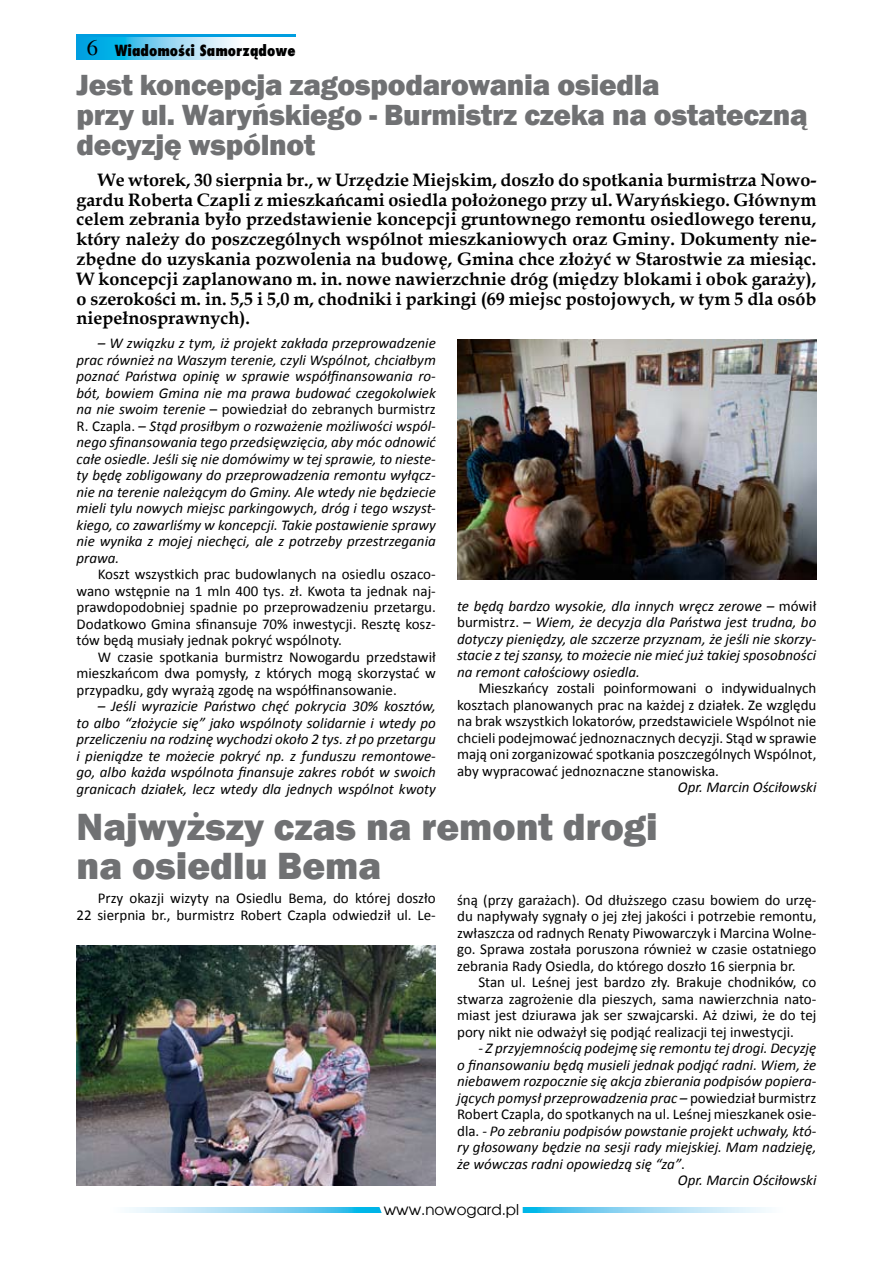
<style>
.page{position:relative;width:893px;height:1263px;background:#fff}
.page>*{position:absolute;margin:0;border:0;box-sizing:border-box;transform-origin:0 0}
.t1{font:800 39px/39px "Franklin Gothic";color:#707173}
.t2{font:800 30px/30px "Franklin Gothic";letter-spacing:-.01em;color:#707173}
.t3{font:22.5px "Times";color:#000}
.t4{font:700 18px/19.8px "Book Antiqua";color:#000;text-align:justify}
.t5{font:italic 15px/16.5px "Calibri";color:#000;text-align:justify}
.t6{font:15px/16.5px "Calibri";color:#000;text-align:justify}
.t7{font:800 15px "Fujiyama";color:#000}
.t8{font:15px "Avalon";color:#000}
.s1{font-style:normal}
</style>
<div class="page">
<div style="left:77px;top:34px;width:219px;height:26px;background:#009ee0"></div>
<svg style="left:97px;top:37px;width:199px;height:23px;background:#a5e0f5"></svg>
<svg style="left:528px;top:1208px;width:241px;height:5px"></svg>
<svg style="left:126px;top:1208px;width:245px;height:5px"></svg>
<svg style="left:371px;top:1185px;width:157px;height:28px"></svg>
<img style="left:457px;top:339px;width:359px;height:241px">
<img style="left:77px;top:945px;width:359px;height:240px">
<h3 class="t3" style="left:87px;top:35px;width:13px">6</h3>
<p class="t7" style="left:115px;top:40px;width:182px">Wiadomości Samorządowe</p>
<h2 class="t2" style="left:77px;top:70px;width:733px">Jest koncepcja zagospodarowania osiedla<br>przy ul. Waryńskiego - Burmistrz czeka na ostateczną decyzję wspólnot</h2>
<p class="t4" style="left:77px;top:170px;width:741px;text-indent:21px">We wtorek, 30 sierpnia br., w Urzędzie Miejskim, doszło do spotkania burmistrza Nowo&shy;gardu Roberta Czapli z mieszkańcami osiedla położonego przy ul. Waryńskiego. Głównym celem zebrania było przedstawienie koncepcji gruntownego remontu osiedlowego terenu, który należy do poszczególnych wspólnot mieszkaniowych oraz Gminy. Dokumenty nie&shy;zbędne do uzyskania pozwolenia na budowę, Gmina chce złożyć w Starostwie za miesiąc.<br>W koncepcji zaplanowano m. in. nowe nawierzchnie dróg (między blokami i obok garaży), o szerokości m. in. 5,5 i 5,0 m, chodniki i parkingi (69 miejsc postojowych, w tym 5 dla osób niepełnosprawnych).</p>
<p class="t5" style="left:77px;top:334px;width:361px;text-indent:21px">– W związku z tym, iż projekt zakłada przeprowadzenie prac również na Waszym terenie, czyli Wspólnot, chciałbym poznać Państwa opinię w sprawie współfinansowania ro&shy;bót, bowiem Gmina nie ma prawa budować czegokolwiek na nie swoim terenie <span class="s1">– powiedział do zebranych burmistrz R. Czapla. –</span> Stąd prosiłbym o rozważenie możliwości wspól&shy;nego sfinansowania tego przedsięwzięcia, aby móc odnowić całe osiedle. Jeśli się nie domówimy w tej sprawie, to nieste&shy;ty będę zobligowany do przeprowadzenia remontu wyłącz&shy;nie na terenie należącym do Gminy. Ale wtedy nie będziecie mieli tylu nowych miejsc parkingowych, dróg i tego wszyst&shy;kiego, co zawarliśmy w koncepcji. Takie postawienie sprawy nie wynika z mojej niechęci, ale z potrzeby przestrzegania prawa.</p>
<p class="t6" style="left:77px;top:565px;width:361px;text-indent:21px">Koszt wszystkich prac budowlanych na osiedlu oszaco&shy;wano wstępnie na 1 mln 400 tys. zł. Kwota ta jednak naj&shy;prawdopodobniej spadnie po przeprowadzeniu przetargu.<br>Dodatkowo Gmina sfinansuje 70% inwestycji. Resztę kosz&shy;tów będą musiały jednak pokryć wspólnoty.</p>
<p class="t6" style="left:77px;top:648px;width:361px;text-indent:21px">W czasie spotkania burmistrz Nowogardu przedstawił mieszkańcom dwa pomysły, z których mogą skorzystać w przypadku, gdy wyrażą zgodę na współfinansowanie.</p>
<p class="t5" style="left:77px;top:697px;width:361px;text-indent:21px">– Jeśli wyrazicie Państwo chęć pokrycia 30% kosztów, to albo “złożycie się” jako wspólnoty solidarnie i wtedy po przeliczeniu na rodzinę wychodzi około 2 tys. zł po przetargu i pieniądze te możecie pokryć np. z funduszu remontowe&shy;go, albo każda wspólnota finansuje zakres robót w swoich granicach działek, lecz wtedy dla jednych wspólnot kwoty</p>
<p class="t5" style="left:457px;top:597px;width:361px">te będą bardzo wysokie, dla innych wręcz zerowe – <span class="s1">mówił burmistrz. –</span> Wiem, że decyzja dla Państwa jest trudna, bo dotyczy pieniędzy, ale szczerze przyznam, że jeśli nie skorzy&shy;stacie z tej szansy, to możecie nie mieć już takiej sposobności na remont całościowy osiedla.</p>
<p class="t6" style="left:457px;top:679px;width:361px;text-indent:21px">Mieszkańcy zostali poinformowani o indywidualnych kosztach planowanych prac na każdej z działek. Ze względu na brak wszystkich lokatorów, przedstawiciele Wspólnot nie chcieli podejmować jednoznacznych decyzji. Stąd w sprawie mają oni zorganizować spotkania poszczególnych Wspólnot, aby wypracować jednoznaczne stanowiska.</p>
<p class="t5" style="left:678px;top:778px;width:140px">Opr. Marcin Ościłowski</p>
<h1 class="t1" style="left:77px;top:807px;width:583px">Najwyższy czas na remont drogi na osiedlu Bema</h1>
<p class="t6" style="left:77px;top:889px;width:361px;text-align:right">Przy okazji wizyty na Osiedlu Bema, do której doszło<br>22 sierpnia br., burmistrz Robert Czapla odwiedził ul. Le-</p>
<p class="t6" style="left:457px;top:891px;width:361px">śną (przy garażach). Od dłuższego czasu bowiem do urzę&shy;du napływały sygnały o jej złej jakości i potrzebie remontu, zwłaszcza od radnych Renaty Piwowarczyk i Marcina Wolne&shy;go. Sprawa została poruszona również w czasie ostatniego zebrania Rady Osiedla, do którego doszło 16 sierpnia br.</p>
<p class="t6" style="left:457px;top:973px;width:361px;text-indent:21px">Stan ul. Leśnej jest bardzo zły. Brakuje chodników, co stwarza zagrożenie dla pieszych, sama nawierzchnia nato&shy;miast jest dziurawa jak ser szwajcarski. Aż dziwi, że do tej pory nikt nie odważył się podjąć realizacji tej inwestycji.</p>
<p class="t5" style="left:478px;top:1039px;width:339px">- Z przyjemnością podejmę się remontu tej drogi. Decyzję</p>
<p class="t5" style="left:457px;top:1056px;width:361px">o finansowaniu będą musieli jednak podjąć radni. Wiem, że</p>
<p class="t5" style="left:457px;top:1072px;width:361px">niebawem rozpocznie się akcja zbierania podpisów popiera-</p>
<p class="t5" style="left:457px;top:1089px;width:361px">jących pomysł przeprowadzenia prac – <span class="s1">powiedział burmistrz</span></p>
<p class="t6" style="left:457px;top:1105px;width:361px">Robert Czapla, do spotkanych na ul. Leśnej mieszkanek osie-</p>
<p class="t5" style="left:457px;top:1122px;width:361px"><span class="s1">dla.</span> - Po zebraniu podpisów powstanie projekt uchwały, któ-</p>
<p class="t5" style="left:457px;top:1138px;width:361px">ry głosowany będzie na sesji rady miejskiej. Mam nadzieję,</p>
<p class="t5" style="left:457px;top:1155px;width:229px">że wówczas radni opowiedzą się “za”<span class="s1">.</span></p>
<p class="t5" style="left:678px;top:1171px;width:140px">Opr. Marcin Ościłowski</p>
<p class="t8" style="left:384px;top:1200px;width:137px">www.nowogard.pl</p>
</div>
